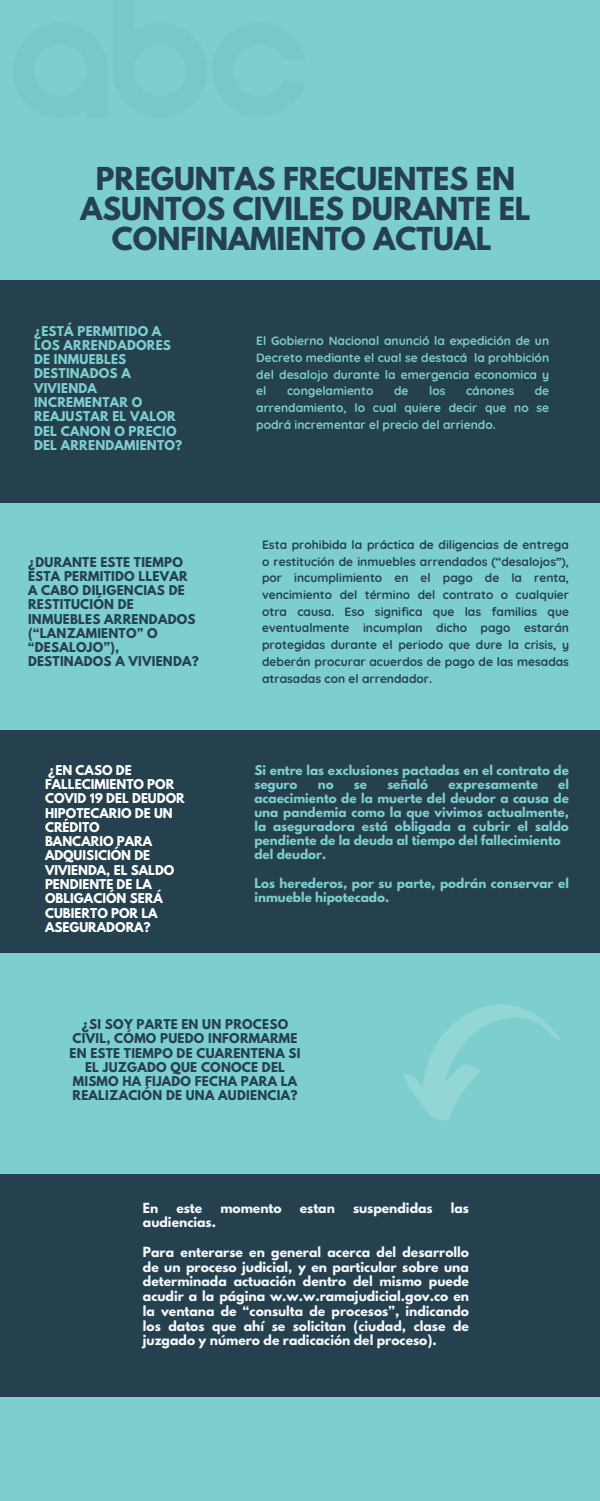
<style>
.page{position:relative;width:600px;height:1501px;background:#fff}
.page>*{position:absolute;margin:0;border:0;box-sizing:border-box;transform-origin:0 0}
.t1{font:700 28px/30px "League Spartan";color:#25414f;text-align:center}
.t2{font:700 12.4px/14.8px "League Spartan";color:#f5f8fa;text-align:justify}
.t3{font:700 12px/16.7px "Quicksand";color:#25414f;text-align:justify}
.t4{font:700 12px/14.1px "League Spartan";color:#7dcece}
.t5{font:700 12px/14.2px "League Spartan";letter-spacing:.02em;color:#25414f}
.t6{font:700 12px/16.7px "Quicksand";color:#7dcece;text-align:justify}
.t7{font:700 12px/14.3px "League Spartan";color:#fff}
.t8{font:700 12px/14.2px "League Spartan";letter-spacing:.02em;color:#7dcece}
</style>
<div class="page">
<div style="left:0;top:0;width:600px;height:1500px;background:#7dcece"></div>
<div style="left:0;top:280px;width:600px;height:222px;background:#25414f"></div>
<div style="left:0;top:730px;width:600px;height:222px;background:#25414f"></div>
<div style="left:0;top:1174px;width:600px;height:222px;background:#25414f"></div>
<svg style="left:403px;top:1004px;width:157px;height:116px"></svg>
<h1 class="t1" style="left:80px;top:167px;width:452px">PREGUNTAS FRECUENTES EN<br>ASUNTOS CIVILES DURANTE EL<br>CONFINAMIENTO ACTUAL</h1>
<p class="t8" style="left:34px;top:325px;width:150px">¿ESTÁ PERMITIDO A<br>LOS ARRENDADORES<br>DE INMUEBLES<br>DESTINADOS A<br>VIVIENDA<br>INCREMENTAR O<br>REAJUSTAR EL VALOR<br>DEL CANON O PRECIO<br>DEL ARRENDAMIENTO?</p>
<p class="t5" style="left:28px;top:556px;width:172px">¿DURANTE ESTE TIEMPO<br>ESTA PERMITIDO LLEVAR<br>A CABO DILIGENCIAS DE<br>RESTITUCIÓN DE<br>INMUEBLES ARRENDADOS (“LANZAMIENTO” O “DESALOJO”),<br>DESTINADOS A VIVIENDA?</p>
<p class="t6" style="left:256px;top:332px;width:294px">El Gobierno Nacional anunció la expedición de un Decreto mediante el cual se destacá la prohbición del desalojo durante la emergencia economica y el</p>
<p class="t6" style="left:287px;top:382px;width:88px">congelamiento</p>
<p class="t6" style="left:394px;top:382px;width:16px">de</p>
<p class="t6" style="left:429px;top:382px;width:18px">los</p>
<p class="t6" style="left:466px;top:382px;width:50px">cánones</p>
<p class="t6" style="left:256px;top:382px;width:294px;text-indent:279px">de arrendamiento, lo cual quiere decir que no se podrá incrementar el precio del arriendo.</p>
<p class="t3" style="left:262px;top:536px;width:309px">Esta prohibida la práctica de diligencias de entrega o restitución de inmuebles arrendados (“desalojos”), por incumplimiento en el pago de la renta, vencimiento del término del contrato o cualquier otra causa. Eso significa que las familias que eventualmente incumplan dicho pago estarán protegidas durante el periodo que dure la crisis, y deberán procurar acuerdos de pago de las mesadas atrasadas con el arrendador.</p>
<p class="t7" style="left:45px;top:764px;width:141px">¿EN CASO DE<br>FALLECIMIENTO POR<br>COVID 19 DEL DEUDOR<br>HIPOTECARIO DE UN<br>CRÉDITO<br>BANCARIO PARA<br>ADQUISICIÓN DE<br>VIVIENDA, EL SALDO<br>PENDIENTE DE LA<br>OBLIGACIÓN SERÁ<br>CUBIERTO POR LA<br>ASEGURADORA?</p>
<p class="t4" style="left:254px;top:764px;width:316px">Si entre las exclusiones pactadas en el contrato de seguro</p>
<p class="t4" style="left:254px;top:778px;width:316px;text-indent:304px">el acaecimiento de la muerte del deudor a causa de una pandemia como la que vivimos actualmente, la aseguradora está obligada a cubrir el saldo pendiente de la deuda al tiempo del fallecimiento del deudor.</p>
<p class="t4" style="left:254px;top:877px;width:316px">Los herederos, por su parte, podrán conservar el inmueble hipotecado.</p>
<p class="t4" style="left:318px;top:778px;width:17px">no</p>
<p class="t4" style="left:354px;top:778px;width:15px">se</p>
<p class="t4" style="left:387px;top:778px;width:42px">señaló</p>
<p class="t4" style="left:448px;top:778px;width:91px">expresamente</p>
<p class="t5" style="left:70px;top:1018px;width:233px;text-align:center">¿SI SOY PARTE EN UN PROCESO<br>CIVIL, CÓMO PUEDO INFORMARME<br>EN ESTE TIEMPO DE CUARENTENA SI<br>EL JUZGADO QUE CONOCE DEL<br>MISMO HA FIJADO FECHA PARA LA<br>REALIZACIÓN DE UNA AUDIENCIA?</p>
<p class="t2" style="left:143px;top:1201px;width:17px">En</p>
<p class="t2" style="left:176px;top:1201px;width:27px">este</p>
<p class="t2" style="left:220px;top:1201px;width:63px">momento</p>
<p class="t2" style="left:300px;top:1201px;width:37px">estan</p>
<p class="t2" style="left:353px;top:1201px;width:81px">suspendidas</p>
<p class="t2" style="left:451px;top:1201px;width:20px">las</p>
<p class="t2" style="left:143px;top:1216px;width:75px">audiencias.</p>
<p class="t2" style="left:143px;top:1245px;width:328px">Para enterarse en general acerca del desarrollo de un proceso judicial, y en particular sobre una determinada actuación dentro del mismo puede acudir a la página w.w.w.ramajudicial.gov.co en la ventana de “consulta de procesos”, indicando los datos que ahí se solicitan (ciudad, clase de juzgado y número de radicación del proceso).</p>
</div>
